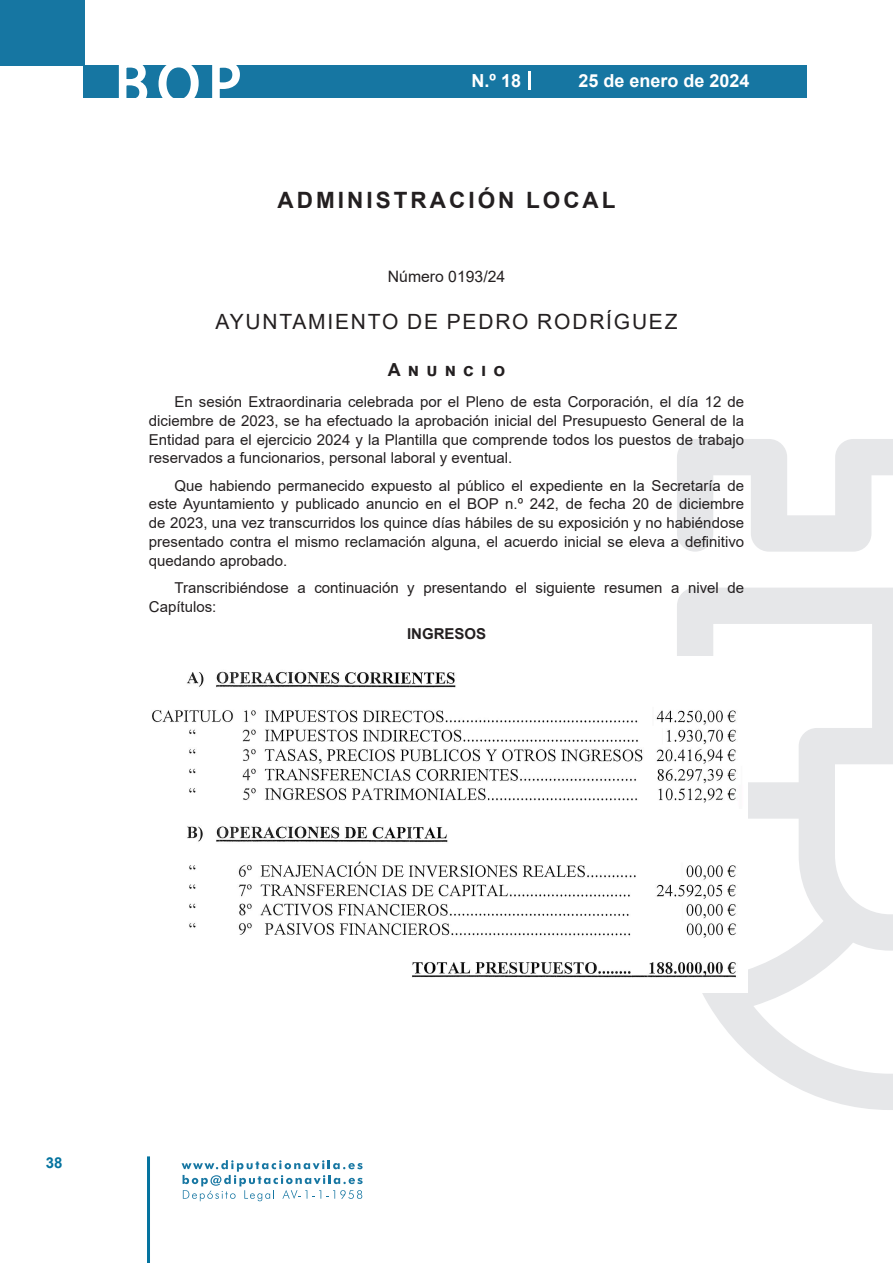
<style>
.page{position:relative;width:893px;height:1263px;background:#fff}
.page>*{position:absolute;margin:0;border:0;box-sizing:border-box;transform-origin:0 0}
.t1{font:500 61.5px "Avant Garde";color:#fff}
.h1__secion{font:700 22.5px "Arial";letter-spacing:.135em;color:#231f20}
.h2__organismo{font:21px "Arial";letter-spacing:.085em;color:#231f20}
.t2{font:700 18px "Arial";color:#fff}
.anuncio{font:700 18px "Arial";letter-spacing:.4em;color:#231f20}
.numero{font:15.75px "Arial";color:#231f20}
.texto_normal{font:15px/18.8px "Arial";color:#231f20;text-align:justify}
.texto_centrado{font:700 15px "Arial";color:#231f20}
.t3{font:700 15px "Arial";color:#04739f}
</style>
<div class="page">
<div style="left:0;top:0;width:85px;height:65px;background:#1676a2"></div>
<div style="left:84px;top:65px;width:723px;height:33px;background:#1676a2"></div>
<svg style="left:118px;top:65px;width:30px;height:33px"></svg>
<svg style="left:158px;top:65px;width:41px;height:33px"></svg>
<svg style="left:212px;top:65px;width:28px;height:33px"></svg>
<svg style="left:182px;top:1160px;width:181px;height:41px"></svg>
<hr style="left:147px;top:1156px;width:3px;height:107px;background:#04739f">
<svg style="left:529px;top:71px;width:2px;height:19px"></svg>
<svg style="left:677px;top:439px;width:216px;height:671px"></svg>
<img style="left:152px;top:656px;width:595px;height:336px">
<h1 class="t1" style="left:115px;top:46px;width:128px">BOP</h1>
<p class="t2" style="left:472px;top:68px;width:51px">N.º 18</p>
<p class="t2" style="left:578px;top:68px;width:173px">25 de enero de 2024</p>
<p class="h1__secion" style="left:277px;top:184px;width:340px">ADMINISTRACIÓN LOCAL</p>
<p class="numero" style="left:388px;top:266px;width:119px">Número 0193/24</p>
<p class="h2__organismo" style="left:215px;top:307px;width:464px">AYUNTAMIENTO DE PEDRO RODRÍGUEZ</p>
<p class="anuncio" style="left:388px;top:357px;width:119px">Anuncio</p>
<p class="texto_normal" style="left:149px;top:392px;width:597px;text-indent:26px">En sesión Extraordinaria celebrada por el Pleno de esta Corporación, el día 12 de diciembre de 2023, se ha efectuado la aprobación inicial del Presupuesto General de la Entidad para el ejercicio 2024 y la Plantilla que comprende todos los puestos de trabajo reservados a funcionarios, personal laboral y eventual.</p>
<p class="texto_normal" style="left:149px;top:476px;width:597px;text-indent:26px">Que habiendo permanecido expuesto al público el expediente en la Secretaría de este Ayuntamiento y publicado anuncio en el BOP n.º 242, de fecha 20 de diciembre de 2023, una vez transcurridos los quince días hábiles de su exposición y no habiéndose presentado contra el mismo reclamación alguna, el acuerdo inicial se eleva a definitivo quedando aprobado.</p>
<p class="texto_normal" style="left:149px;top:578px;width:597px;text-indent:26px">Transcribiéndose a continuación y presentando el siguiente resumen a nivel de<br>Capítulos:</p>
<p class="texto_centrado" style="left:407px;top:623px;width:81px">INGRESOS</p>
<p class="t3" style="left:46px;top:1152px;width:18px">38</p>
</div>
